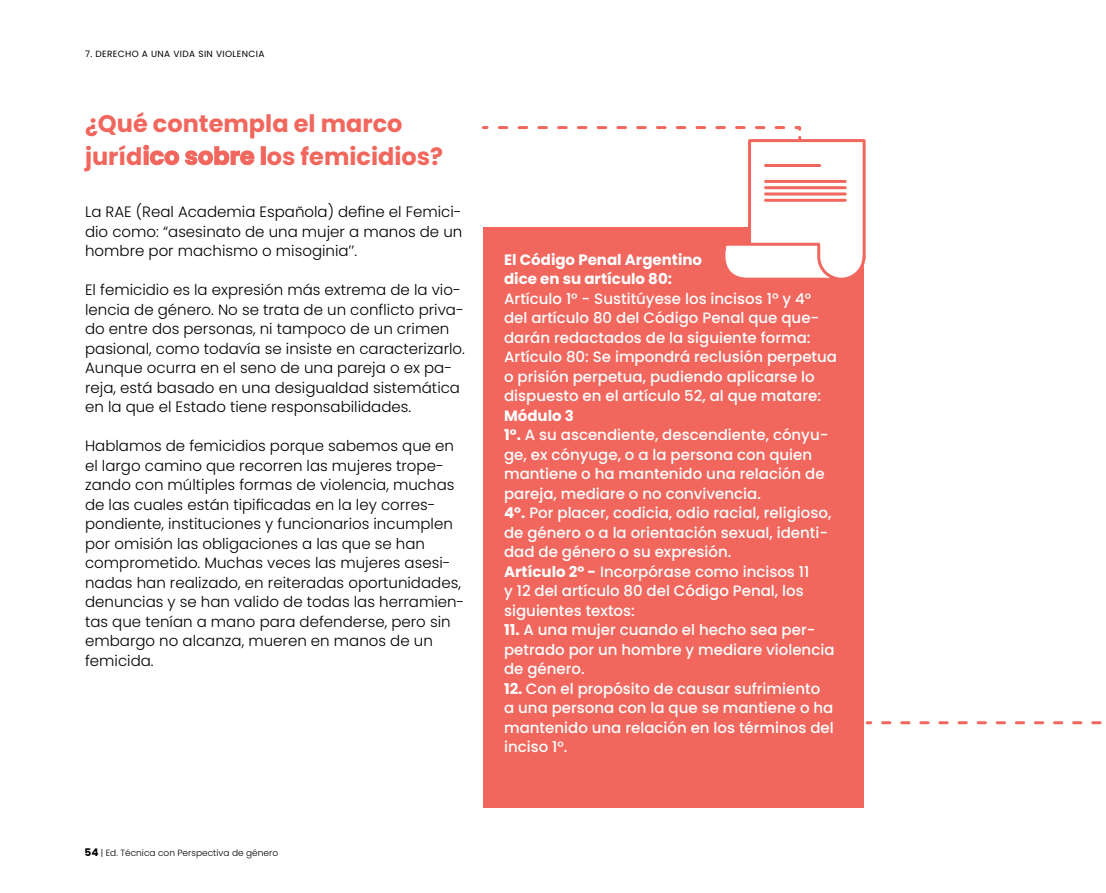
<style>
.page{position:relative;width:1106px;height:893px;background:#fff}
.page>*{position:absolute;margin:0;border:0;box-sizing:border-box;transform-origin:0 0}
.t1{font:700 24px "Poppins";color:#f1665d}
.t2{font:300 15px/19.5px "Poppins";color:#000}
.t3{font:500 15px/19.5px "Poppins";color:#fff}
.t4{font:700 15px "Poppins";color:#fff}
.t5{font:300 9px "Poppins";color:#000}
.t6{font:9px "Poppins";letter-spacing:.04em;color:#000}
.s1{font-weight:700;font-size:10.5px}
.s2{font-weight:700}
</style>
<div class="page">
<div style="left:483px;top:227px;width:380px;height:581px;background:#f1665d"></div>
<svg style="left:481px;top:126px;width:385px;height:156px"></svg>
<svg style="left:865px;top:721px;width:237px;height:4px"></svg>
<p class="t6" style="left:85px;top:49px;width:181px">7. DERECHO A UNA VIDA SIN VIOLENCIA</p>
<p class="t1" style="left:85px;top:109px;width:319px">¿Qué contempla el marco</p>
<p class="t1" style="left:85px;top:142px;width:359px">jurídico sobre los femicidios?</p>
<p class="t2" style="left:85px;top:202px;width:379px;text-align:justify">La RAE (Real Academia Española) define el Femici&shy;dio como: “asesinato de una mujer a manos de un hombre por machismo o misoginia’’.</p>
<p class="t2" style="left:85px;top:280px;width:381px">El femicidio es la expresión más extrema de la vio&shy;lencia de género. No se trata de un conflicto priva&shy;do entre dos personas, ni tampoco de un crimen pasional, como todavía se insiste en caracterizarlo.<br>Aunque ocurra en el seno de una pareja o ex pa&shy;reja, está basado en una desigualdad sistemática en la que el Estado tiene responsabilidades.</p>
<p class="t2" style="left:85px;top:436px;width:381px">Hablamos de femicidios porque sabemos que en el largo camino que recorren las mujeres trope&shy;zando con múltiples formas de violencia, muchas de las cuales están tipificadas en la ley corres&shy;pondiente, instituciones y funcionarios incumplen por omisión las obligaciones a las que se han comprometido. Muchas veces las mujeres asesi&shy;nadas han realizado, en reiteradas oportunidades, denuncias y se han valido de todas las herramien&shy;tas que tenían a mano para defenderse, pero sin embargo no alcanza, mueren en manos de un femicida.</p>
<p class="t5" style="left:85px;top:848px;width:195px"><span class="s1">54</span> | Ed. Técnica con Perspectiva de género</p>
<p class="t4" style="left:504px;top:251px;width:199px">El Código Penal Argentino</p>
<p class="t4" style="left:504px;top:270px;width:169px">dice en su artículo 80:</p>
<p class="t3" style="left:504px;top:289px;width:317px">Artículo 1° - Sustitúyese los incisos 1º y 4° del artículo 80 del Código Penal que que&shy;darán redactados de la siguiente forma:</p>
<p class="t3" style="left:504px;top:347px;width:334px">Artículo 80: Se impondrá reclusión perpetua o prisión perpetua, pudiendo aplicarse lo dispuesto en el artículo 52, al que matare:</p>
<p class="t4" style="left:504px;top:407px;width:71px">Módulo 3</p>
<p class="t3" style="left:504px;top:425px;width:326px"><span class="s2">1°.</span> A su ascendiente, descendiente, cónyu&shy;ge, ex cónyuge, o a la persona con quien mantiene o ha mantenido una relación de pareja, mediare o no convivencia.</p>
<p class="t3" style="left:504px;top:503px;width:329px"><span class="s2">4°.</span> Por placer, codicia, odio racial, religioso, de género o a la orientación sexual, identi&shy;dad de género o su expresión.</p>
<p class="t3" style="left:504px;top:562px;width:307px"><span class="s2">Artículo 2° -</span> Incorpórase como incisos 11 y 12 del artículo 80 del Código Penal, los siguientes textos:</p>
<p class="t3" style="left:504px;top:620px;width:332px"><span class="s2">11.</span> A una mujer cuando el hecho sea per&shy;petrado por un hombre y mediare violencia de género.</p>
<p class="t3" style="left:504px;top:679px;width:331px"><span class="s2">12.</span> Con el propósito de causar sufrimiento a una persona con la que se mantiene o ha mantenido una relación en los términos del inciso 1°.</p>
</div>
